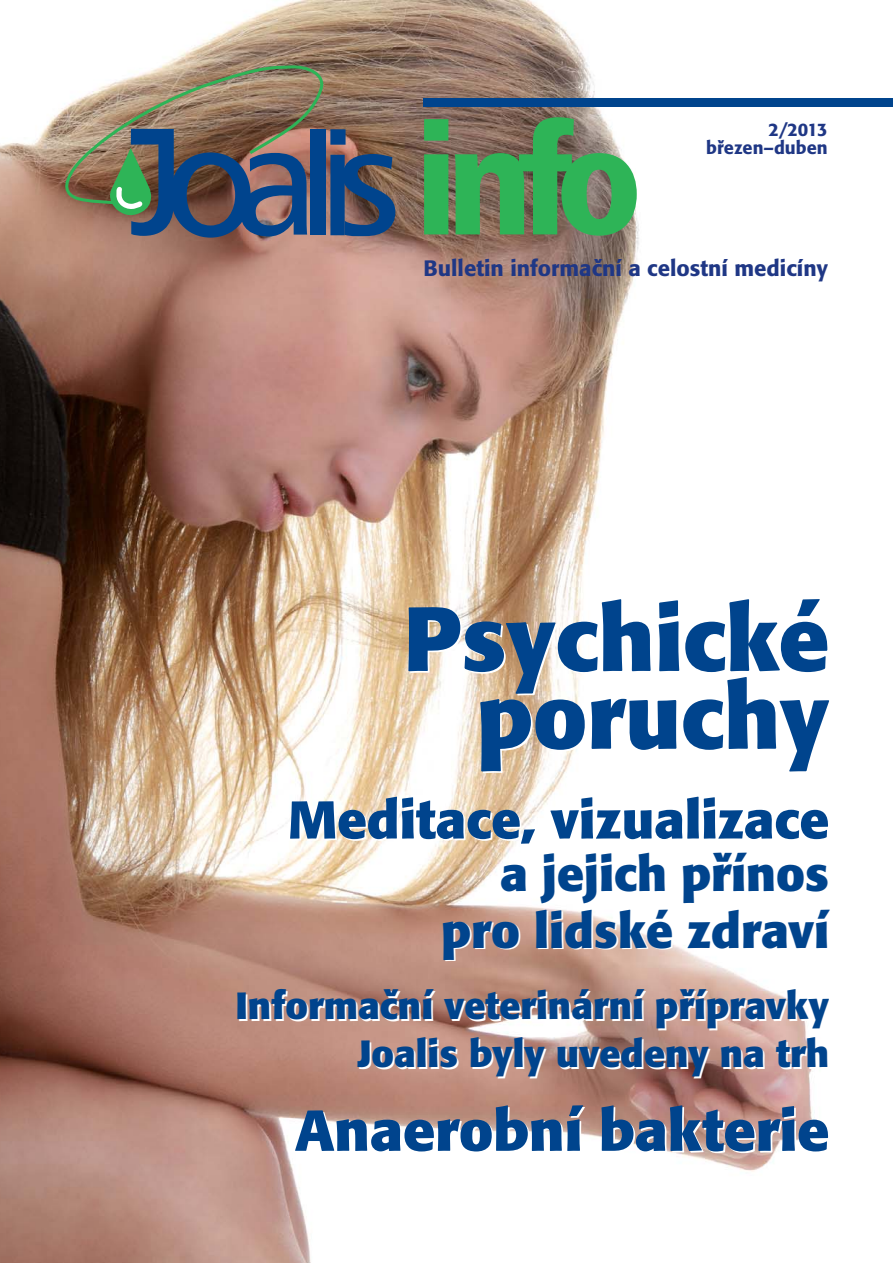
<style>
.page{position:relative;width:893px;height:1263px;background:#fff}
.page>*{position:absolute;margin:0;border:0;box-sizing:border-box;transform-origin:0 0}
.t1{font:700 90px/77.7px "Formata CE";color:#00448d;text-align:right}
.t2{font:700 57px "Formata CE";color:#00448d}
.t3{font:700 52.5px "Formata CE";color:#00448d}
.t4{font:700 48px/56.7px "Formata CE";color:#00448d;text-align:right}
.t5{font:700 37.5px/47.7px "Formata CE";color:#00448d;text-align:right}
.t6{font:500 22.05px "Formata CE";color:#1f3785}
.t7{font:500 18px/18px "Formata CE";color:#1f3785;text-align:right}
</style>
<div class="page">
<img style="left:0;top:0;width:817px;height:1263px">
<div style="left:424px;top:98px;width:469px;height:9px;background:#00448d"></div>
<img style="left:62px;top:61px;width:333px;height:177px">
<svg style="left:424px;top:119px;width:24px;height:115px;background:#37a956"></svg>
<svg style="left:455px;top:117px;width:182px;height:119px;background:#5e9c66"></svg>
<p class="t7" style="left:706px;top:122px;width:123px">2/2013 březen–duben</p>
<p class="t6" style="left:424px;top:259px;width:406px">Bulletin informační a celostní medicíny</p>
<h1 class="t1" style="left:404px;top:607px;width:427px">Psychické poruchy</h1>
<h3 class="t3" style="left:288px;top:797px;width:543px">Meditace, vizualizace</h3>
<p class="t4" style="left:441px;top:849px;width:390px">a jejich přínos pro lidské zdraví</p>
<p class="t5" style="left:235px;top:985px;width:595px">Informační veterinární přípravky<br>Joalis byly uvedeny na trh</p>
<h2 class="t2" style="left:295px;top:1105px;width:536px">Anaerobní bakterie</h2>
</div>
